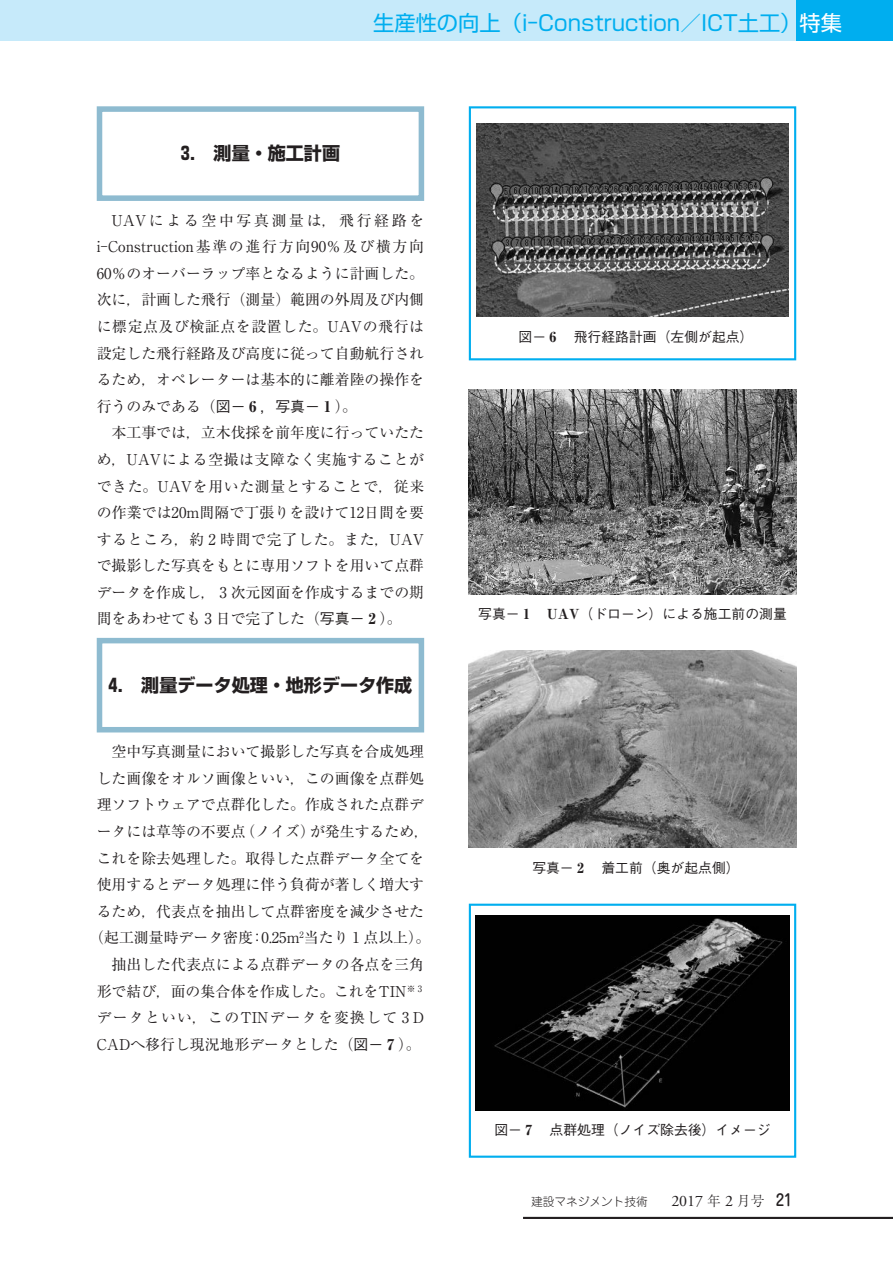
<style>
.page{position:relative;width:893px;height:1263px;background:#fff}
.page>*{position:absolute;margin:0;border:0;box-sizing:border-box;transform-origin:0 0}
.t1{font:21.3px "Shin Go Pr 6 N";color:#00aeef}
.t2{font:700 18px "Shin Go Pr 6 N";color:#231f20}
.本文_14Q{font:14.85px/26.5px "Ryumin Pr 6 N";color:#231f20;text-align:justify}
.キャプション{font:500 13.8px "Gothic BBB Pr 6 N";color:#231f20}
.t3{font:300 11.7px "Jun 101 Pro";color:#231f20}
.s1{color:#fff}
.s2{font-family:"Gothic BBB Pr 6 N";font-weight:500}
.s3{font-weight:800}
.s4{font-family:"Ryumin Pr 6 N";font-weight:800}
.s5{font-family:"Adobe Garamond Pro";font-weight:400;font-size:15.9px}
.s6{font-family:"Ryumin Pr 6 N";font-size:13.8px}
.s7{font-family:"Jun 34 Pro";font-weight:500;font-size:15.9px}
</style>
<div class="page">
<div style="left:795px;top:0;width:98px;height:40px;background:#00aeef"></div>
<div style="left:0;top:0;width:795px;height:40px;background:#c6eafa"></div>
<div style="left:97px;top:106px;width:327px;height:95px;border:6px solid #8ebbd0"></div>
<div style="left:97px;top:638px;width:327px;height:94px;border:6px solid #8ebbd0"></div>
<div style="left:469px;top:106px;width:327px;height:254px;border:2px solid #00aeef"></div>
<div style="left:469px;top:904px;width:327px;height:254px;border:2px solid #00aeef"></div>
<img style="left:476px;top:915px;width:313px;height:195px">
<img style="left:476px;top:123px;width:313px;height:194px">
<img style="left:469px;top:389px;width:327px;height:205px">
<img style="left:469px;top:650px;width:327px;height:198px">
<hr style="left:523px;top:1217px;width:370px;height:2px;background:#231f20">
<h1 class="t1" style="left:373px;top:6px;width:470px">生産性の向上（i-Construction／ICT土工）<span class="s1">特集</span></h1>
<p class="t2" style="left:181px;top:139px;width:161px">3.　測量・施工計画</p>
<p class="本文_14Q" style="left:97px;top:206px;width:329px;text-indent:15px">UAVによる空中写真測量は，飛行経路をi-Construction基準の進行方向90％及び横方向60％のオーバーラップ率となるように計画した。次に，計画した飛行（測量）範囲の外周及び内側に標定点及び検証点を設置した。UAVの飛行は設定した飛行経路及び高度に従って自動航行されるため，オペレーターは基本的に離着陸の操作を行うのみである（<span class="s2">図－</span> <span class="s3">6</span> <span class="s2">，写真－</span> <span class="s3">1</span> ）。</p>
<p class="本文_14Q" style="left:97px;top:419px;width:329px;text-indent:15px">本工事では，立木伐採を前年度に行っていたため，UAVによる空撮は支障なく実施することができた。UAVを用いた測量とすることで，従来の作業では20m間隔で丁張りを設けて12日間を要するところ，約２時間で完了した。また，UAVで撮影した写真をもとに専用ソフトを用いて点群データを作成し，３次元図面を作成するまでの期間をあわせても３日で完了した（<span class="s2">写真－</span> <span class="s3">2</span> ）。</p>
<p class="t2" style="left:109px;top:671px;width:305px">4.　測量データ処理・地形データ作成</p>
<p class="本文_14Q" style="left:112px;top:738px;width:314px">空中写真測量において撮影した写真を合成処理</p>
<p class="本文_14Q" style="left:97px;top:764px;width:329px">した画像をオルソ画像といい，この画像を点群処</p>
<p class="本文_14Q" style="left:97px;top:791px;width:329px">理ソフトウェアで点群化した。作成された点群デ</p>
<p class="本文_14Q" style="left:97px;top:817px;width:334px">ータには草等の不要点（ノイズ）が発生するため，</p>
<p class="本文_14Q" style="left:97px;top:844px;width:329px">これを除去処理した。取得した点群データ全てを</p>
<p class="本文_14Q" style="left:97px;top:870px;width:329px">使用するとデータ処理に伴う負荷が著しく増大す</p>
<p class="本文_14Q" style="left:97px;top:897px;width:329px">るため，代表点を抽出して点群密度を減少させた</p>
<p class="本文_14Q" style="left:89px;top:924px;width:343px">（起工測量時データ密度：0.25m<sup>2</sup>当たり１点以上）。</p>
<p class="本文_14Q" style="left:97px;top:950px;width:329px;text-align:left;text-indent:15px">抽出した代表点による点群データの各点を三角形で結び，面の集合体を作成した。これをTIN<sup>※</sup> <sup>３</sup>データといい，このTINデータを変換して３ D<br>CADへ移行し現況地形データとした（<span class="s2">図－</span> <span class="s3">7</span> ）。</p>
<p class="キャプション" style="left:518px;top:326px;width:236px">図－ <span class="s4">6</span> 　飛行経路計画（左側が起点）</p>
<p class="キャプション" style="left:478px;top:603px;width:310px">写真－ <span class="s4">1 UAV</span>（ドローン）による施工前の測量</p>
<p class="キャプション" style="left:532px;top:857px;width:209px">写真－ <span class="s4">2</span> 　着工前（奥が起点側）</p>
<p class="キャプション" style="left:494px;top:1119px;width:278px">図－ <span class="s4">7</span> 　点群処理（ノイズ除去後）イメージ</p>
<p class="t3" style="left:531px;top:1192px;width:262px">建設マネジメント技術　　<span class="s5">2017</span> <span class="s6">年</span> <span class="s5">2</span> <span class="s6">月号</span> <span class="s7">21</span></p>
</div>
